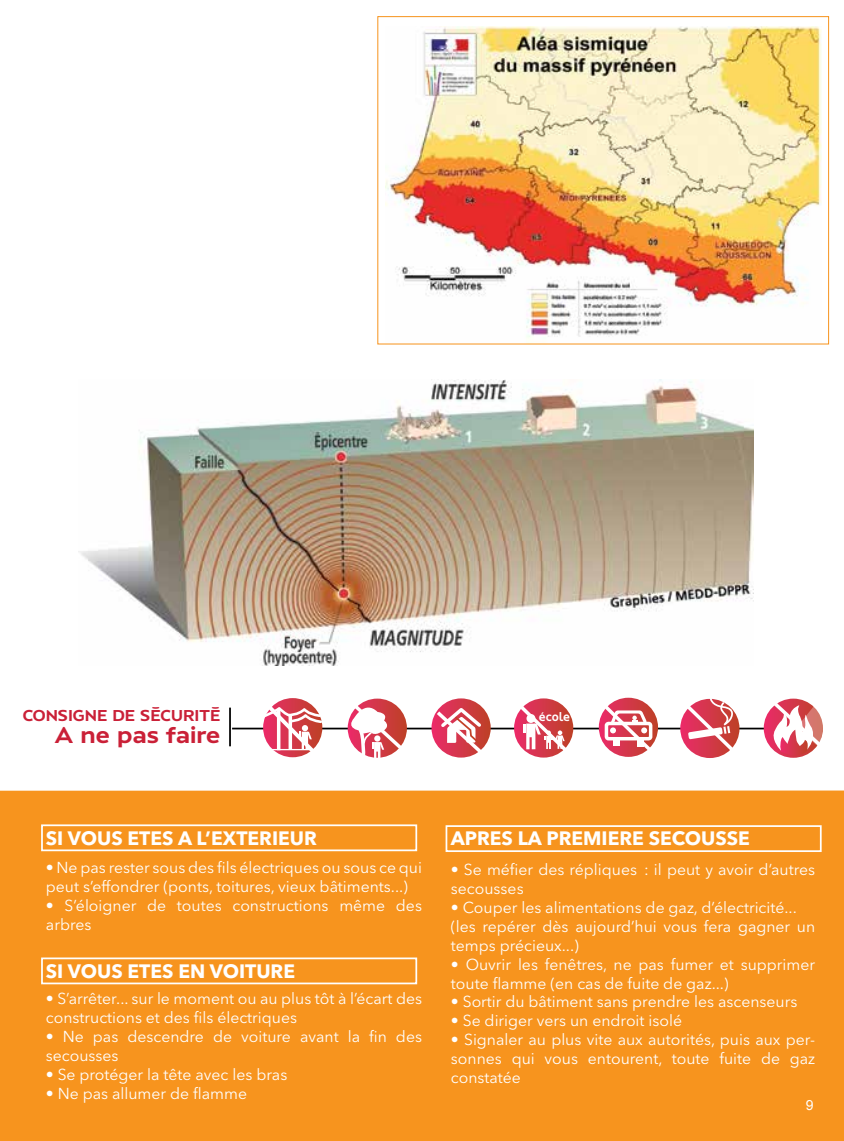
<style>
.page{position:relative;width:844px;height:1141px;background:#fff}
.page>*{position:absolute;margin:0;border:0;box-sizing:border-box;transform-origin:0 0}
.t1{font:22.75px "Pau Display";color:#ca2037}
.t2{font:700 19.25px "Avenir Next LT Pro";color:#fff}
.t3{font:15.75px/18.9px "Avenir Next LT Pro";color:#fff}
.t4{font:15.75px "Pau Display";color:#ca2037}
.t5{font:14px "Arial";color:#fff}
.t6{font:700 12.25px "Oblik";color:#fff}
</style>
<div class="page">
<div style="left:0;top:790px;width:843px;height:351px;background:#f7941e"></div>
<hr style="left:232px;top:728px;width:542px;height:1px;background:#000">
<svg style="left:263px;top:698px;width:59px;height:59px"></svg>
<hr style="left:229px;top:708px;width:2px;height:38px;background:#000">
<svg style="left:763px;top:699px;width:59px;height:59px"></svg>
<svg style="left:769px;top:699px;width:54px;height:59px"></svg>
<svg style="left:262px;top:702px;width:62px;height:55px"></svg>
<svg style="left:288px;top:716px;width:4px;height:34px"></svg>
<svg style="left:345px;top:699px;width:60px;height:59px"></svg>
<svg style="left:431px;top:698px;width:59px;height:60px"></svg>
<svg style="left:433px;top:705px;width:56px;height:53px"></svg>
<svg style="left:514px;top:698px;width:59px;height:60px"></svg>
<svg style="left:515px;top:701px;width:56px;height:55px"></svg>
<svg style="left:680px;top:699px;width:59px;height:59px"></svg>
<svg style="left:682px;top:698px;width:56px;height:58px"></svg>
<svg style="left:598px;top:698px;width:60px;height:59px"></svg>
<svg style="left:598px;top:700px;width:57px;height:55px"></svg>
<img style="left:78px;top:380px;width:675px;height:286px">
<img style="left:385px;top:26px;width:436px;height:313px">
<div style="left:41px;top:824px;width:376px;height:27px;border:2px solid #fff"></div>
<div style="left:41px;top:957px;width:376px;height:27px;border:2px solid #fff"></div>
<div style="left:445px;top:825px;width:376px;height:27px;border:2px solid #fff"></div>
<p class="t4" style="left:23px;top:706px;width:199px">CONSIGNE DE SÉCURITÉ</p>
<h1 class="t1" style="left:55px;top:723px;width:167px">A ne pas faire</h1>
<p class="t6" style="left:538px;top:710px;width:33px">école</p>
<p class="t2" style="left:46px;top:827px;width:272px">SI VOUS ETES A L’EXTERIEUR</p>
<p class="t2" style="left:450px;top:827px;width:301px">APRES LA PREMIERE SECOUSSE</p>
<p class="t3" style="left:46px;top:858px;width:377px">• Ne pas rester sous des fils électriques ou sous ce qui peut s’effondrer (ponts, toitures, vieux bâtiments...)</p>
<p class="t3" style="left:46px;top:896px;width:377px">• S’éloigner de toutes constructions même des arbres</p>
<p class="t2" style="left:46px;top:960px;width:250px">SI VOUS ETES EN VOITURE</p>
<p class="t3" style="left:46px;top:989px;width:377px">• S’arrêter... sur le moment ou au plus tôt à l’écart des constructions et des fils électriques</p>
<p class="t3" style="left:46px;top:1027px;width:377px">• Ne pas descendre de voiture avant la fin des secousses</p>
<p class="t3" style="left:46px;top:1065px;width:243px">• Se protéger la tête avec les bras</p>
<p class="t3" style="left:46px;top:1084px;width:202px">• Ne pas allumer de flamme</p>
<p class="t3" style="left:451px;top:860px;width:365px">• Se méfier des répliques : il peut y avoir d’autres secousses</p>
<p class="t3" style="left:451px;top:898px;width:365px">• Couper les alimentations de gaz, d’électricité... (les repérer dès aujourd’hui vous fera gagner un temps précieux...)</p>
<p class="t3" style="left:451px;top:955px;width:365px">• Ouvrir les fenêtres, ne pas fumer et supprimer toute flamme (en cas de fuite de gaz...)</p>
<p class="t3" style="left:451px;top:992px;width:348px">• Sortir du bâtiment sans prendre les ascenseurs</p>
<p class="t3" style="left:451px;top:1011px;width:232px">• Se diriger vers un endroit isolé</p>
<p class="t3" style="left:451px;top:1030px;width:365px;text-align:justify">• Signaler au plus vite aux autorités, puis aux per&shy;sonnes qui vous entourent, toute fuite de gaz constatée</p>
<p class="t5" style="left:805px;top:1096px;width:9px">9</p>
</div>
